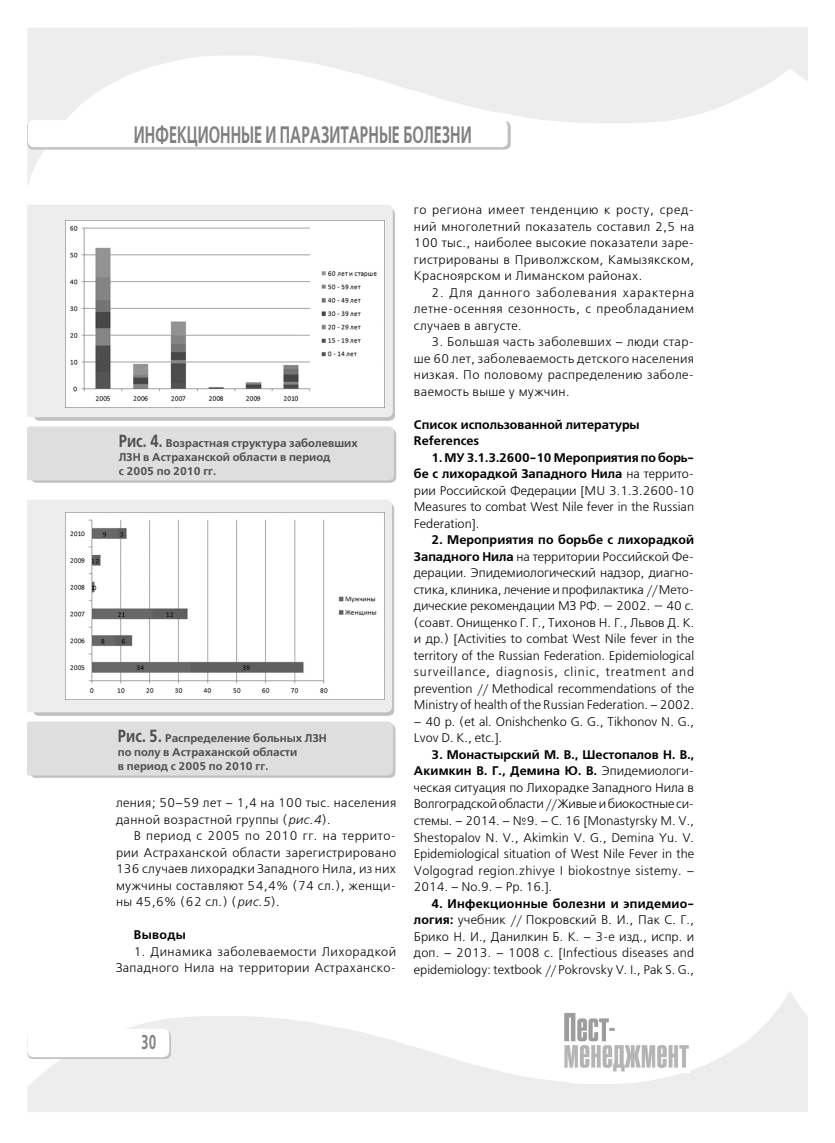
<style>
.page{position:relative;width:835px;height:1143px;background:#fff}
.page>*{position:absolute;margin:0;border:0;box-sizing:border-box;transform-origin:0 0}
.t1{font:700 23.75px "Free Set C";color:#808080;scale:.62 1}
.t2{font:700 20px "Free Set C";color:#808080;scale:.62 1}
.t3{font:12.5px/16.5px "Free Set C";letter-spacing:.03em;color:#000;text-align:justify}
.t4{font:12.5px/16.5px "Free Set C";color:#000}
.t5{font:700 12.5px/16.5px "Free Set C";color:#000}
.t6{font:700 11.25px/13.8px "Free Set C";color:#4e4e4e}
.s1{font-size:17.5px}
.s2{font-family:"Pragmatica C"}
.s3{font-style:italic}
.s4{font-weight:700}
</style>
<div class="page">
<svg style="left:27px;top:27px;width:744px;height:160px"></svg>
<svg style="left:27px;top:993px;width:762px;height:119px;fill:#ededed"></svg>
<svg style="left:27px;top:1030px;width:144px;height:28px"></svg>
<div style="left:28px;top:1029px;width:140px;height:27px;background:#fff;border-radius:6px"></div>
<div style="left:27px;top:1028px;width:142px;height:29px;border:1px solid #fff;border-radius:6px"></div>
<div style="left:27px;top:121px;width:483px;height:28px;background:#cdcdcd;border-radius:6px"></div>
<div style="left:28px;top:120px;width:479px;height:27px;background:#fff;border-radius:6px"></div>
<img style="left:563px;top:1012px;width:126px;height:60px">
<svg style="left:771px;top:27px;width:36px;height:55px;background:#efefef"></svg>
<svg style="left:789px;top:991px;width:18px;height:121px;background:#eee"></svg>
<div style="left:31px;top:429px;width:365px;height:53px;background:#cdcdcd;border-radius:6px"></div>
<div style="left:30px;top:723px;width:365px;height:54px;background:#cfcfcf;border-radius:6px"></div>
<div style="left:34px;top:208px;width:361px;height:213px;background:#c1c1c1;border-radius:6px"></div>
<div style="left:27px;top:205px;width:365px;height:212px;background:#ededed"></div>
<div style="left:27px;top:500px;width:365px;height:212px;background:#ededed"></div>
<div style="left:27px;top:426px;width:367px;height:54px;background:#dedede"></div>
<div style="left:27px;top:721px;width:366px;height:54px;background:#dedede"></div>
<img style="left:65px;top:221px;width:319px;height:186px">
<img style="left:65px;top:512px;width:319px;height:187px">
<h1 class="t1" style="left:134px;top:125px;width:546px">ИНФЕКЦИОННЫЕ И ПАРАЗИТАРНЫЕ БОЛЕЗНИ</h1>
<p class="t6" style="left:119px;top:437px;width:240px"><span class="s1">Рис. 4.</span> Возрастная структура заболевших<br>ЛЗН в Астраханской области в период<br>с 2005 по 2010 гг.</p>
<p class="t6" style="left:118px;top:732px;width:210px"><span class="s1">Рис. 5.</span> Распределение больных ЛЗН по полу в Астраханской области<br>в период с 2005 по 2010 гг.</p>
<p class="t3" style="left:116px;top:795px;width:281px">ления; 50<span class="s2">–</span>59 лет <span class="s2">–</span> 1,4 на 100 тыс. населения данной возрастной группы (<span class="s3">рис.4</span>).</p>
<p class="t3" style="left:116px;top:828px;width:281px;text-indent:18px">В период с 2005 по 2010 гг. на террито&shy;рии Астраханской области зарегистрировано 136 случаев лихорадки Западного Нила, из них мужчины составляют 54,4% (74 сл.), женщи&shy;ны 45,6% (62 сл.) (<span class="s3">рис.5</span>).</p>
<p class="t5" style="left:134px;top:927px;width:54px">Выводы</p>
<p class="t3" style="left:116px;top:944px;width:281px;text-align:right">1. Динамика заболеваемости Лихорадкой<br>Западного Нила на территории Астраханско-</p>
<p class="t3" style="left:413px;top:203px;width:281px">го региона имеет тенденцию к росту, сред&shy;ний многолетний показатель составил 2,5 на 100 тыс., наиболее высокие показатели заре&shy;гистрированы в Приволжском, Камызякском, Красноярском и Лиманском районах.</p>
<p class="t3" style="left:413px;top:285px;width:281px;text-indent:18px">2. Для данного заболевания характерна летне-осенняя сезонность, с преобладанием случаев в августе.</p>
<p class="t3" style="left:413px;top:335px;width:281px;text-indent:18px">3. Большая часть заболевших <span class="s2">–</span> люди стар&shy;ше 60 лет, заболеваемость детского населения низкая. По половому распределению заболе&shy;ваемость выше у мужчин.</p>
<p class="t5" style="left:413px;top:417px;width:227px">Список использованной литературы<br>References</p>
<p class="t3" style="left:413px;top:450px;width:281px;text-indent:18px"><span class="s4">1. МУ 3.1.3.2600-10 Мероприятия по борь&shy;бе с лихорадкой Западного Нила</span> на террито&shy;рии Российской Федерации [MU 3.1.3.2600-10<br>Measures to combat West Nile fever in the Russian Federation].</p>
<p class="t3" style="left:413px;top:533px;width:281px;text-indent:18px"><span class="s4">2. Мероприятия по борьбе с лихорадкой Западного Нила</span> на территории Российской Фе&shy;дерации. Эпидемиологический надзор, диагно&shy;стика, клиника, лечение и профилактика // Мето&shy;дические рекомендации МЗ РФ. — 2002. — 40 с. (соавт. Онищенко Г. Г., Тихонов Н. Г., Львов Д. К. и др.) [Activities to combat West Nile fever in the territory of the Russian Federation. Epidemiological surveillance, diagnosis, clinic, treatment and prevention // Methodical recommendations of the Ministry of health of the Russian Federation. <span class="s2">–</span> 2002.</p>
<p class="t4" style="left:413px;top:714px;width:281px"><span class="s2">–</span> 40 p. (et al. Onishchenko G. G., Tikhonov N. G.,<br>Lvov D. K., etc.].</p>
<p class="t3" style="left:413px;top:747px;width:281px;text-indent:18px"><span class="s4">3. Монастырский М. В., Шестопалов Н. В., Акимкин В. Г., Демина Ю. В.</span> Эпидемиологи&shy;ческая ситуация по Лихорадке Западного Нила в Волгоградской области // Живые и биокостные си&shy;стемы. <span class="s2">–</span> 2014. <span class="s2">–</span> №9. <span class="s2">–</span> С. 16 [Monastyrsky M. V., Shestopalov N. V., Akimkin V. G., Demina Yu. V.<br>Epidemiological situation of West Nile Fever in the Volgograd region.zhivye I biokostnye sistemy. <span class="s2">– </span>2014. <span class="s2">–</span> No.9. <span class="s2">–</span> Pp. 16.].</p>
<p class="t3" style="left:413px;top:896px;width:281px;text-indent:18px"><span class="s4">4. Инфекционные болезни и эпидемио&shy;логия:</span> учебник // Покровский В. И., Пак С. Г., Брико Н. И., Данилкин Б. К. <span class="s2">–</span> 3-е изд., испр. и доп. <span class="s2">–</span> 2013. <span class="s2">–</span> 1008 с. [Infectious diseases and epidemiology: textbook // Pokrovsky V. I., Pak S. G.,</p>
<h2 class="t2" style="left:141px;top:1034px;width:26px">30</h2>
</div>
